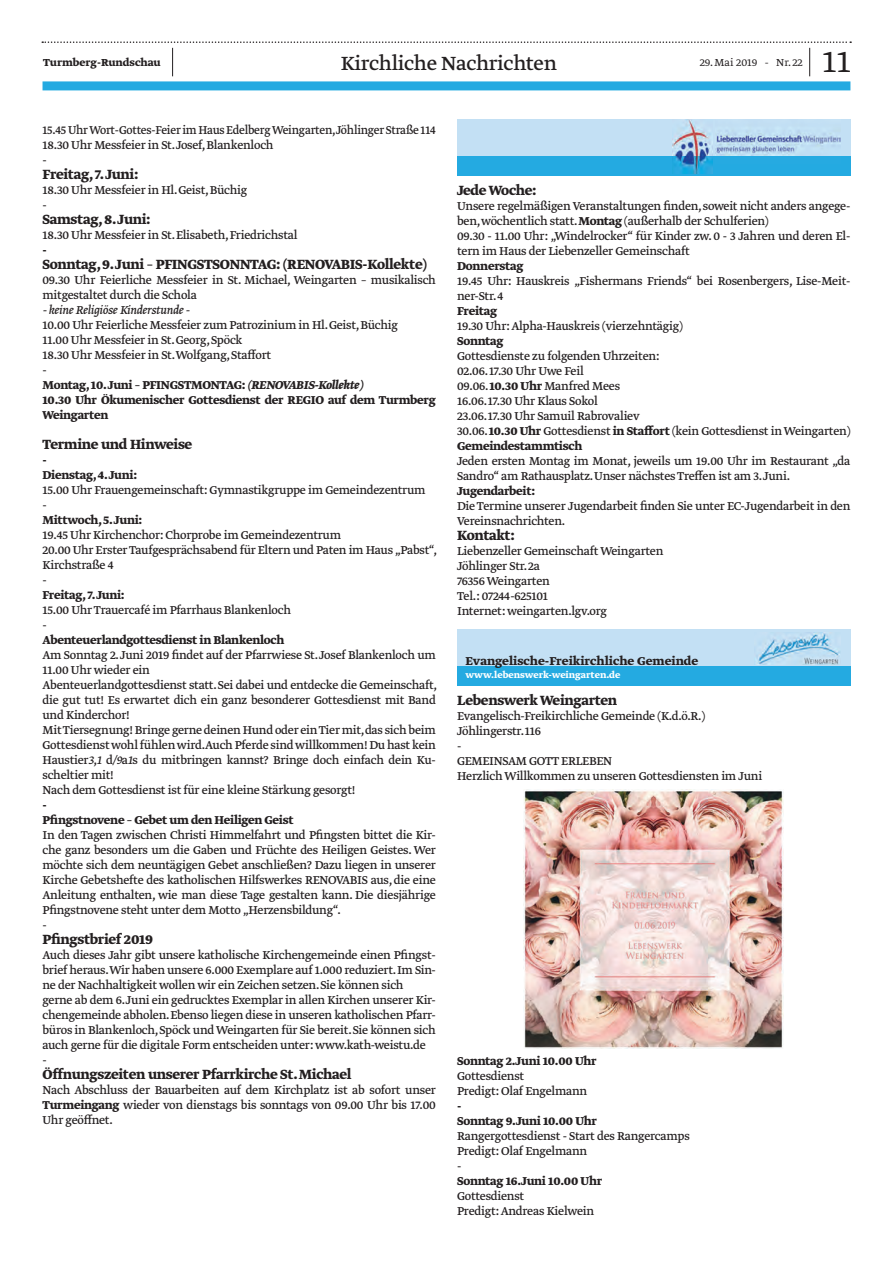
<style>
.page{position:relative;width:893px;height:1263px;background:#fff}
.page>*{position:absolute;margin:0;border:0;box-sizing:border-box;transform-origin:0 0}
.t1{font:300 36px "Greta Text Std";color:#231f20}
.t2{font:22.5px "Greta Text Std";letter-spacing:-.015em;color:#231f20}
.t3{font:700 15.75px "Greta Text Std";letter-spacing:-.02em;color:#231f20}
.t4{font:13.5px/15px "Greta Text Std";letter-spacing:-.02em;color:#231f20}
.t5{font:700 13.5px/15px "Greta Text Std";letter-spacing:-.02em;color:#231f20}
.t6{font:13.5px/15px "Greta Text Std";letter-spacing:-.02em;color:#231f20;scale:.93 1}
.t7{font:700 13.5px "Greta Text Std";color:#231f20}
.t8{font:italic 13.5px "Greta Text Std";letter-spacing:-.02em;color:#231f20}
.t9{font:700 12px "Greta Text Std";color:#231f20}
.t10{font:300 12px "Greta Text Std";color:#231f20}
.t11{font:700 10.5px "Greta Text Std";color:#fff}
.s1{font-weight:700}
.s2{font-weight:700;font-style:italic}
.s3{font-style:italic}
</style>
<div class="page">
<div style="left:43px;top:81px;width:807px;height:9px;background:#24aae1"></div>
<svg style="left:42px;top:41px;width:809px;height:35px"></svg>
<div style="left:457px;top:119px;width:393px;height:57px;background:#c3e0f4"></div>
<div style="left:457px;top:156px;width:393px;height:20px;background:#24aae1"></div>
<img style="left:672px;top:119px;width:40px;height:54px">
<img style="left:715px;top:130px;width:126px;height:26px">
<div style="left:457px;top:628px;width:393px;height:57px;background:#c3e0f4"></div>
<div style="left:457px;top:665px;width:393px;height:20px;background:#24aae1"></div>
<img style="left:754px;top:633px;width:86px;height:32px">
<img style="left:524px;top:789px;width:260px;height:260px">
<p class="t9" style="left:43px;top:56px;width:119px">Turmberg-Rundschau</p>
<p class="t10" style="left:700px;top:56px;width:104px">29. Mai 2019 - Nr. 22</p>
<h1 class="t1" style="left:822px;top:41px;width:30px">11</h1>
<h2 class="t2" style="left:341px;top:50px;width:217px">Kirchliche Nachrichten</h2>
<p class="t6" style="left:43px;top:123px;width:424px">15.45 Uhr Wort-Gottes-Feier im Haus Edelberg Weingarten,Jöhlinger Straße 114<br>18.30 Uhr Messfeier in St. Josef, Blankenloch<br>-</p>
<p class="t3" style="left:43px;top:165px;width:98px">Freitag, 7. Juni:</p>
<p class="t4" style="left:43px;top:183px;width:206px">18.30 Uhr Messfeier in Hl. Geist, Büchig -</p>
<p class="t3" style="left:43px;top:210px;width:110px">Samstag, 8. Juni:</p>
<p class="t4" style="left:43px;top:228px;width:256px">18.30 Uhr Messfeier in St. Elisabeth, Friedrichstal</p>
<p class="t5" style="left:43px;top:243px;width:6px">-</p>
<p class="t3" style="left:43px;top:255px;width:386px">Sonntag, 9. Juni – PFINGSTSONNTAG: (RENOVABIS-Kollekte)</p>
<p class="t4" style="left:43px;top:273px;width:395px">09.30 Uhr Feierliche Messfeier in St. Michael, Weingarten – musikalisch mitgestaltet durch die Schola</p>
<p class="t8" style="left:43px;top:302px;width:149px">- keine Religiöse Kinderstunde -</p>
<p class="t4" style="left:43px;top:318px;width:395px">10.00 Uhr Feierliche Messfeier zum Patrozinium in Hl. Geist, Büchig<br>11.00 Uhr Messfeier in St. Georg, Spöck<br>18.30 Uhr Messfeier in St.Wolfgang, Staffort<br>-<br><span class="s1">Montag, 10. Juni – PFINGSTMONTAG:</span> <span class="s2">(RENOVABIS-Kollekte)<br></span><span class="s1">10.30 Uhr Ökumenischer Gottesdienst der REGIO auf dem Turmberg Weingarten</span></p>
<p class="t3" style="left:43px;top:435px;width:151px">Termine und Hinweise</p>
<p class="t5" style="left:43px;top:453px;width:96px">-<br>Dienstag, 4. Juni:</p>
<p class="t4" style="left:43px;top:483px;width:384px">15.00 Uhr Frauengemeinschaft: Gymnastikgruppe im Gemeindezentrum -</p>
<p class="t5" style="left:43px;top:513px;width:101px">Mittwoch, 5. Juni:</p>
<p class="t4" style="left:43px;top:528px;width:396px">19.45 Uhr Kirchenchor: Chorprobe im Gemeindezentrum<br>20.00 Uhr Erster Taufgesprächsabend für Eltern und Paten im Haus „Pabst“, Kirchstraße 4<br>-</p>
<p class="t5" style="left:43px;top:588px;width:84px">Freitag, 7. Juni:</p>
<p class="t4" style="left:43px;top:603px;width:250px">15.00 Uhr Trauercafé im Pfarrhaus Blankenloch -</p>
<p class="t5" style="left:43px;top:633px;width:243px">Abenteuerlandgottesdienst in Blankenloch</p>
<p class="t4" style="left:43px;top:648px;width:396px">Am Sonntag 2. Juni 2019 findet auf der Pfarrwiese St. Josef Blankenloch um 11.00 Uhr wieder ein<br>Abenteuerlandgottesdienst statt. Sei dabei und entdecke die Gemeinschaft, die gut tut! Es erwartet dich ein ganz besonderer Gottesdienst mit Band und Kinderchor!<br>Mit Tiersegnung! Bringe gerne deinen Hund oder ein Tier mit,das sich beim Gottesdienst wohl fühlen wird.Auch Pferde sind willkommen! Du hast kein Haustier<span class="s3">3</span>,<span class="s3">1</span> d<span class="s3">/9</span>a<span class="s3">1</span>s du mitbringen kannst? Bringe doch einfach dein Ku&shy;scheltier mit!<br>Nach dem Gottesdienst ist für eine kleine Stärkung gesorgt!</p>
<p class="t5" style="left:43px;top:798px;width:253px">-<br>Pfingstnovene – Gebet um den Heiligen Geist</p>
<p class="t4" style="left:43px;top:828px;width:395px">In den Tagen zwischen Christi Himmelfahrt und Pfingsten bittet die Kir&shy;che ganz besonders um die Gaben und Früchte des Heiligen Geistes. Wer möchte sich dem neuntägigen Gebet anschließen? Dazu liegen in unserer Kirche Gebetshefte des katholischen Hilfswerkes RENOVABIS aus, die eine Anleitung enthalten, wie man diese Tage gestalten kann. Die diesjährige Pfingstnovene steht unter dem Motto „Herzensbildung“.<br>-</p>
<p class="t3" style="left:43px;top:930px;width:112px">Pfingstbrief 2019</p>
<p class="t4" style="left:43px;top:948px;width:395px">Auch dieses Jahr gibt unsere katholische Kirchengemeinde einen Pfingst&shy;brief heraus.Wir haben unsere 6.000 Exemplare auf 1.000 reduziert.Im Sin&shy;ne der Nachhaltigkeit wollen wir ein Zeichen setzen. Sie können sich gerne ab dem 6. Juni ein gedrucktes Exemplar in allen Kirchen unserer Kir&shy;chengemeinde abholen. Ebenso liegen diese in unseren katholischen Pfarr&shy;büros in Blankenloch, Spöck und Weingarten für Sie bereit. Sie können sich auch gerne für die digitale Form entscheiden unter: www.kath-weistu.de<br>-</p>
<p class="t3" style="left:43px;top:1065px;width:311px">Öffnungszeiten unserer Pfarrkirche St. Michael</p>
<p class="t4" style="left:43px;top:1083px;width:395px;text-align:justify">Nach Abschluss der Bauarbeiten auf dem Kirchplatz ist ab sofort unser <span class="s1">Turmeingang</span> wieder von dienstags bis sonntags von 09.00 Uhr bis 17.00<br>Uhr geöffnet.</p>
<p class="t3" style="left:457px;top:181px;width:81px">Jede Woche:</p>
<p class="t4" style="left:457px;top:199px;width:395px">Unsere regelmäßigen Veranstaltungen finden, soweit nicht anders angege&shy;ben,wöchentlich statt. <span class="s1">Montag</span> (außerhalb der Schulferien)<br>09.30 - 11.00 Uhr: „Windelrocker“ für Kinder zw. 0 - 3 Jahren und deren El&shy;tern im Haus der Liebenzeller Gemeinschaft</p>
<p class="t5" style="left:457px;top:259px;width:68px">Donnerstag</p>
<p class="t4" style="left:457px;top:274px;width:395px">19.45 Uhr: Hauskreis „Fishermans Friends“ bei Rosenbergers, Lise-Meit&shy;ner-Str. 4</p>
<p class="t5" style="left:457px;top:304px;width:42px">Freitag</p>
<p class="t4" style="left:457px;top:319px;width:227px">19.30 Uhr: Alpha-Hauskreis (vierzehntägig)</p>
<p class="t5" style="left:457px;top:334px;width:48px">Sonntag</p>
<p class="t4" style="left:457px;top:349px;width:395px">Gottesdienste zu folgenden Uhrzeiten:<br>02.06. 17.30 Uhr Uwe Feil<br>09.06. <span class="s1">10.30 Uhr</span> Manfred Mees<br>16.06. 17.30 Uhr Klaus Sokol<br>23.06. 17.30 Uhr Samuil Rabrovaliev<br>30.06.<span class="s1">10.30 Uhr</span> Gottesdienst <span class="s1">in Staffort</span> (kein Gottesdienst in Weingarten)<br><span class="s1">Gemeindestammtisch</span></p>
<p class="t4" style="left:457px;top:454px;width:395px">Jeden ersten Montag im Monat, jeweils um 19.00 Uhr im Restaurant „da<br>Sandro“ am Rathausplatz. Unser nächstes Treffen ist am 3. Juni.</p>
<p class="t5" style="left:457px;top:484px;width:80px">Jugendarbeit:</p>
<p class="t4" style="left:457px;top:499px;width:395px">Die Termine unserer Jugendarbeit finden Sie unter EC-Jugendarbeit in den<br>Vereinsnachrichten.</p>
<p class="t3" style="left:457px;top:526px;width:59px">Kontakt:</p>
<p class="t4" style="left:457px;top:544px;width:208px">Liebenzeller Gemeinschaft Weingarten<br>Jöhlinger Str. 2a<br>76356 Weingarten<br>Tel.: 07244-625101<br>Internet: weingarten.lgv.org</p>
<p class="t7" style="left:465px;top:653px;width:234px">Evangelische-Freikirchliche Gemeinde</p>
<p class="t11" style="left:465px;top:669px;width:157px">www.lebenswerk-weingarten.de</p>
<p class="t3" style="left:457px;top:691px;width:162px">Lebenswerk Weingarten</p>
<p class="t4" style="left:457px;top:709px;width:307px">Evangelisch-Freikirchliche Gemeinde (K.d.ö.R.)<br>Jöhlingerstr. 116<br>-<br>GEMEINSAM GOTT ERLEBEN<br>Herzlich Willkommen zu unseren Gottesdiensten im Juni</p>
<p class="t5" style="left:457px;top:1054px;width:141px">Sonntag 2.Juni 10.00 Uhr</p>
<p class="t4" style="left:457px;top:1069px;width:132px">Gottesdienst<br>Predigt: Olaf Engelmann</p>
<p class="t5" style="left:457px;top:1099px;width:141px">-<br>Sonntag 9.Juni 10.00 Uhr</p>
<p class="t4" style="left:457px;top:1129px;width:234px">Rangergottesdienst - Start des Rangercamps<br>Predigt: Olaf Engelmann<br>-</p>
<p class="t5" style="left:457px;top:1174px;width:147px">Sonntag 16.Juni 10.00 Uhr</p>
<p class="t4" style="left:457px;top:1189px;width:139px">Gottesdienst<br>Predigt: Andreas Kielwein</p>
</div>
